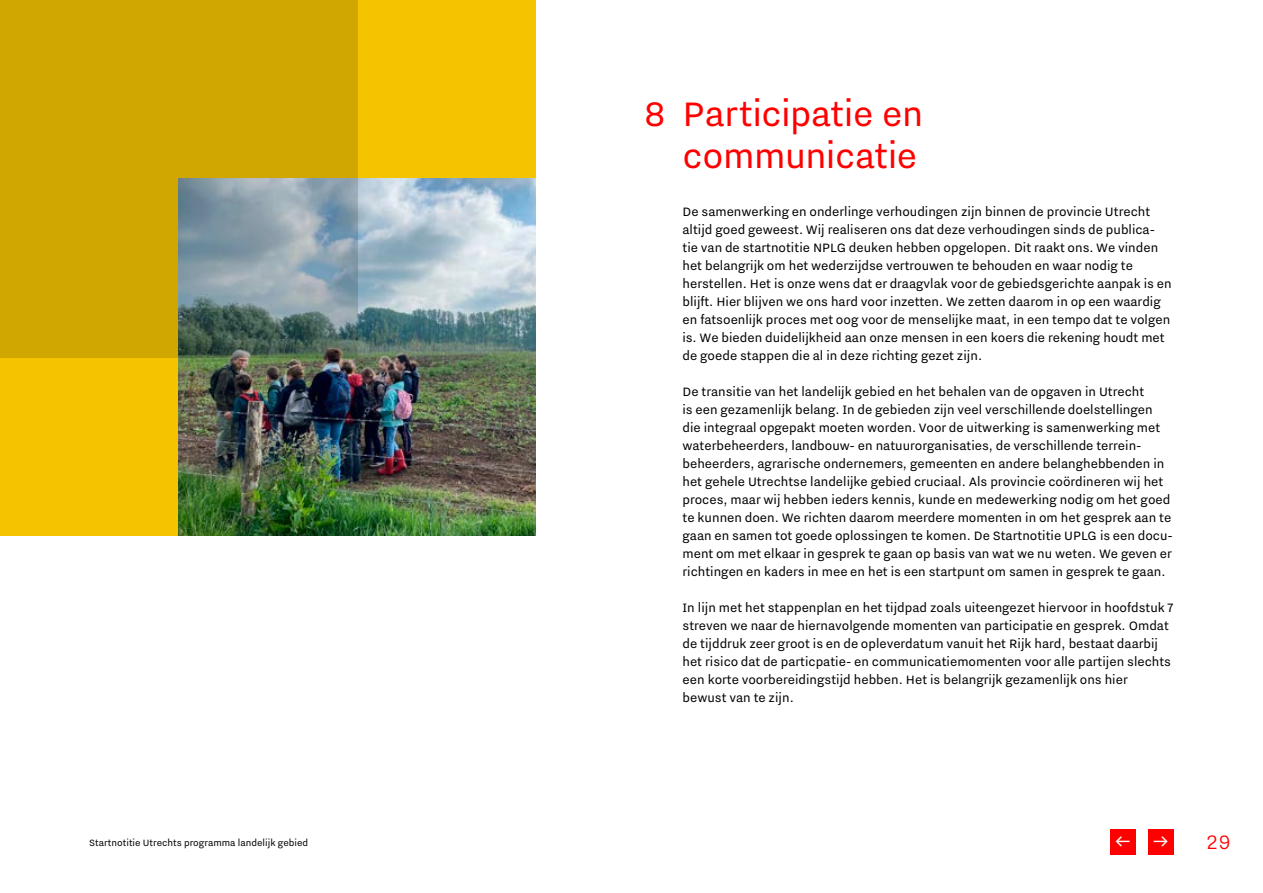
<style>
.page{position:relative;width:1263px;height:893px;background:#fff}
.page>*{position:absolute;margin:0;border:0;box-sizing:border-box;transform-origin:0 0}
.kop_1{font:42px "Nitti Grotesk";letter-spacing:-.01em;color:#f00}
.t1{font:300 24px "Nitti Grotesk";color:#f00}
.plat{font:15px/18px "Nitti Grotesk";color:#000}
.t2{font:11.25px "Nitti Grotesk";color:#000}
.s1{font-size:27px;color:#fff}
</style>
<div class="page">
<div style="left:0;top:0;width:536px;height:536px;background:#f5c400"></div>
<img style="left:179px;top:179px;width:357px;height:357px">
<svg style="left:0;top:0;width:357px;height:357px;background:#baa125"></svg>
<div style="left:1110px;top:829px;width:25px;height:26px;background:#f00"></div>
<div style="left:1148px;top:829px;width:26px;height:26px;background:#f00"></div>
<h1 class="kop_1" style="left:644px;top:90px;width:280px">8 Participatie en</h1>
<h1 class="kop_1" style="left:682px;top:132px;width:236px">communicatie</h1>
<p class="plat" style="left:682px;top:202px;width:490px">De samenwerking en onderlinge verhoudingen zijn binnen de provincie Utrecht altijd goed geweest. Wij realiseren ons dat deze verhoudingen sinds de publica&shy;tie van de startnotitie NPLG deuken hebben opgelopen. Dit raakt ons. We vinden het belangrijk om het wederzijdse vertrouwen te behouden en waar nodig te herstellen. Het is onze wens dat er draagvlak voor de gebiedsgerichte aanpak is en blijft. Hier blijven we ons hard voor inzetten. We zetten daarom in op een waardig en fatsoenlijk proces met oog voor de menselijke maat, in een tempo dat te volgen is. We bieden duidelijkheid aan onze mensen in een koers die rekening houdt met de goede stappen die al in deze richting gezet zijn.</p>
<p class="plat" style="left:682px;top:382px;width:492px">De transitie van het landelijk gebied en het behalen van de opgaven in Utrecht<br>is een gezamenlijk belang. In de gebieden zijn veel verschillende doelstellingen die integraal opgepakt moeten worden. Voor de uitwerking is samenwerking met waterbeheerders, landbouw- en natuurorganisaties, de verschillende terrein&shy;beheerders, agrarische ondernemers, gemeenten en andere belanghebbenden in het gehele Utrechtse landelijke gebied cruciaal. Als provincie coördineren wij het proces, maar wij hebben ieders kennis, kunde en medewerking nodig om het goed te kunnen doen. We richten daarom meerdere momenten in om het gesprek aan te gaan en samen tot goede oplossingen te komen. De Startnotitie UPLG is een docu&shy;ment om met elkaar in gesprek te gaan op basis van wat we nu weten. We geven er richtingen en kaders in mee en het is een startpunt om samen in gesprek te gaan.</p>
<p class="plat" style="left:682px;top:598px;width:492px">In lijn met het stappenplan en het tijdpad zoals uiteengezet hiervoor in hoofdstuk 7 streven we naar de hiernavolgende momenten van participatie en gesprek. Omdat de tijddruk zeer groot is en de opleverdatum vanuit het Rijk hard, bestaat daarbij het risico dat de particpatie- en communicatiemomenten voor alle partijen slechts een korte voorbereidingstijd hebben. Het is belangrijk gezamenlijk ons hier bewust van te zijn.</p>
<p class="t2" style="left:89px;top:836px;width:220px">Startnotitie Utrechts programma landelijk gebied</p>
<h2 class="t1" style="left:1152px;top:828px;width:80px"><span class="s1">→</span> 29</h2>
</div>
